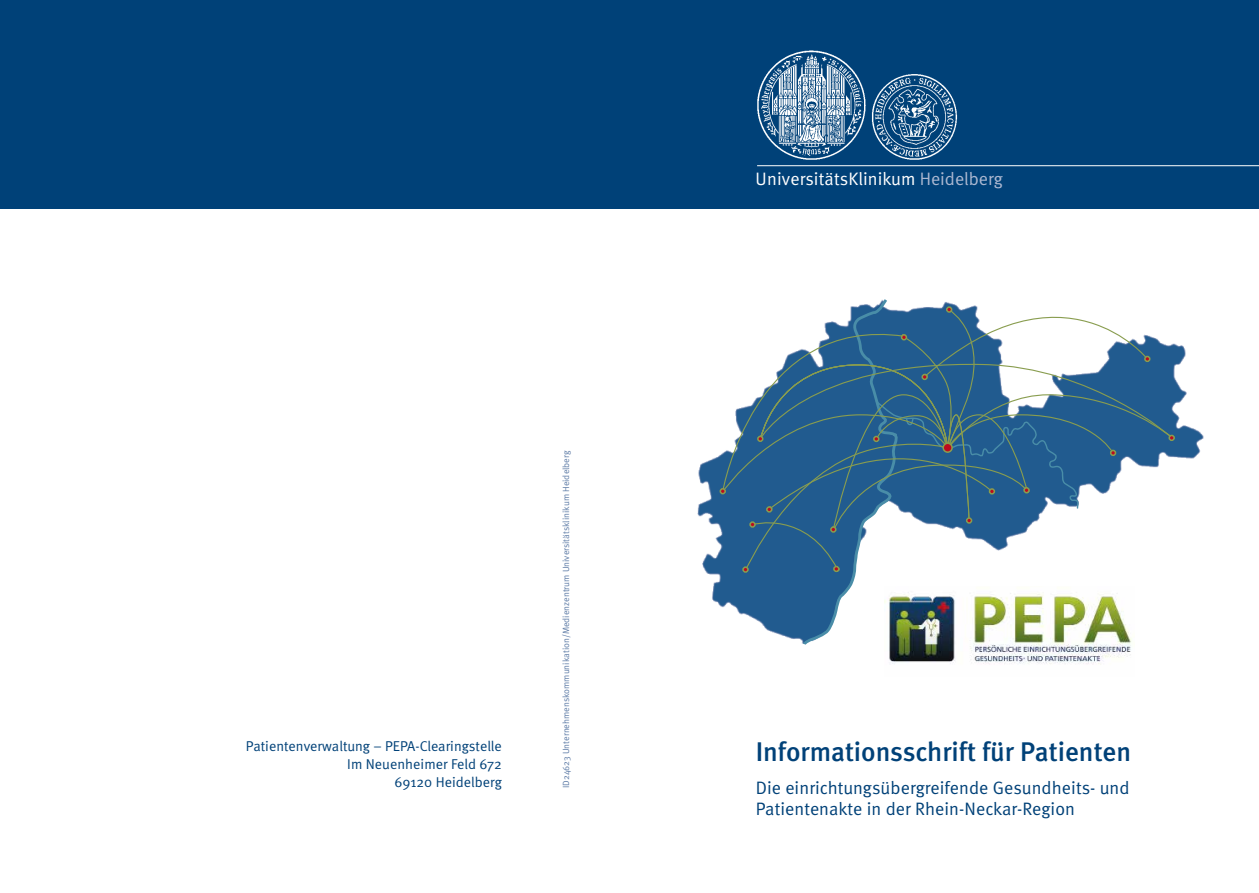
<style>
.page{position:relative;width:1259px;height:893px;background:#fff}
.page>*{position:absolute;margin:0;border:0;box-sizing:border-box;transform-origin:0 0}
.t1{font:500 27px "Meta";color:#004178}
.t2{font:18px/21px "Meta Normal";letter-spacing:.005em;color:#004178}
.t3{font:18px "Meta Normal";color:#fff}
.t4{font:14.25px/18px "Meta Normal";letter-spacing:.005em;color:#004178;text-align:right}
.t5{font:9px "Meta Normal";color:#5d7ba6}
.s1{color:#acb8d1}
</style>
<div class="page">
<div style="left:0;top:0;width:1259px;height:208px;background:#004178"></div>
<hr style="left:757px;top:165px;width:502px;height:1px;background:#fff">
<img style="left:757px;top:50px;width:201px;height:110px">
<img style="left:697px;top:343px;width:507px;height:263px">
<div style="left:719px;top:488px;width:7px;height:6px;border:2px solid #899d4f;border-radius:50%"></div>
<svg style="left:720px;top:299px;width:454px;height:346px"></svg>
<div style="left:766px;top:506px;width:6px;height:7px;border:2px solid #899d4f;border-radius:50%"></div>
<img style="left:884px;top:586px;width:250px;height:78px">
<p class="t4" style="left:246px;top:737px;width:257px">Patientenverwaltung – PEPA-Clearingstelle<br>Im Neuenheimer Feld 672<br>69120 Heidelberg</p>
<p class="t5" style="left:561px;top:788px;width:339px;rotate:-90deg">ID24623 Unternehmenskommunikation/Medienzentrum Universitätsklinikum Heidelberg</p>
<p class="t3" style="left:755px;top:168px;width:249px">UniversitätsKlinikum <span class="s1">Heidelberg</span></p>
<h1 class="t1" style="left:755px;top:736px;width:377px">Informationsschrift für Patienten</h1>
<p class="t2" style="left:755px;top:777px;width:375px">Die einrichtungsübergreifende Gesundheits- und<br>Patientenakte in der Rhein-Neckar-Region</p>
</div>
